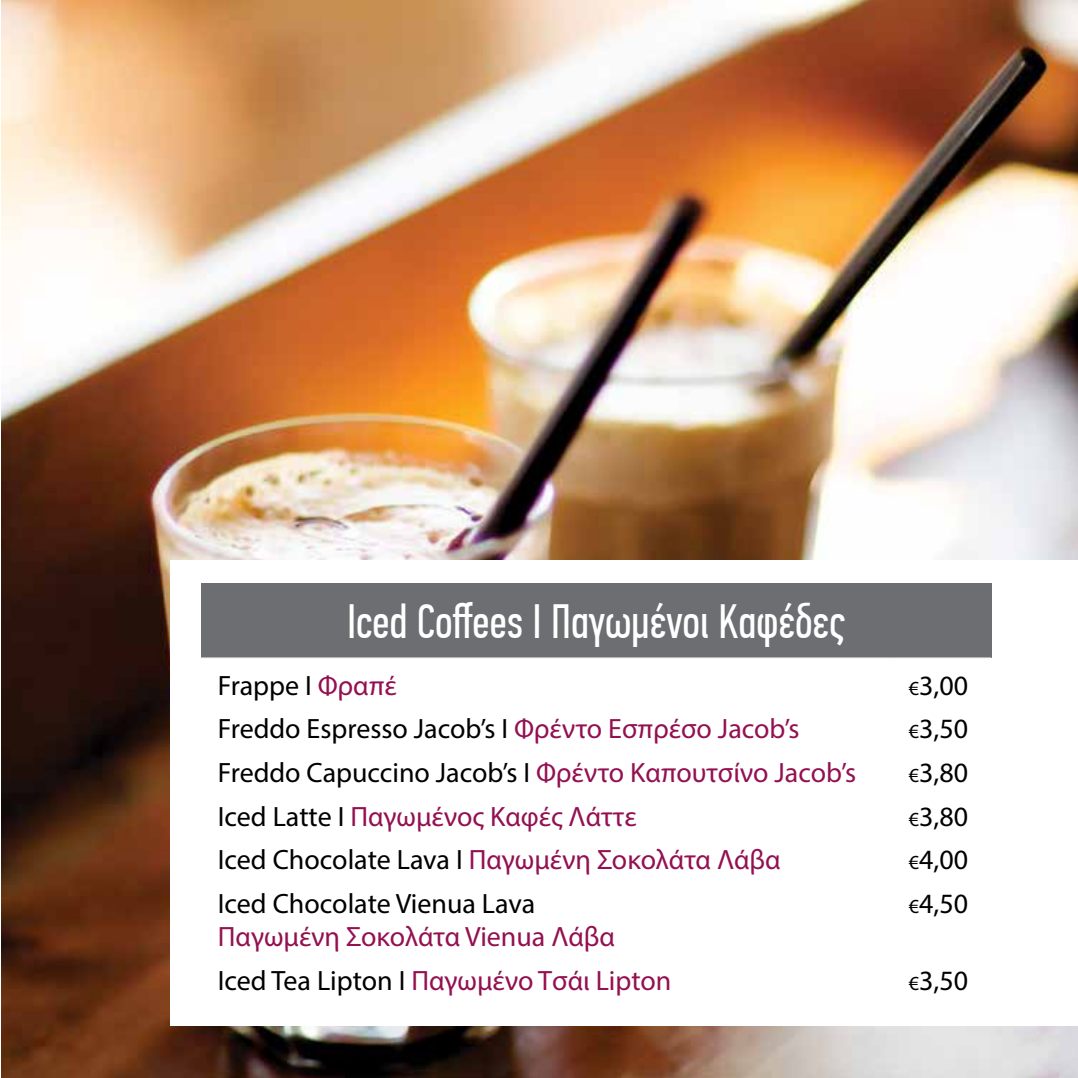
<style>
.page{position:relative;width:1078px;height:1078px;background:#fff}
.page>*{position:absolute;margin:0;border:0;box-sizing:border-box;transform-origin:0 0}
.t1{font:48px "PF Din Text Comp Pro";color:#fff}
.t2{font:28px/43.6px "Myriad Pro";color:#000}
.t3{font:28px/43.6px "Myriad Pro";color:#931051}
.s1{color:#931051}
.s2{color:#000}
.s3{font-size:20px}
</style>
<div class="page">
<img style="left:1px;top:0;width:1076px;height:1077px">
<div style="left:170px;top:560px;width:907px;height:465px;background:#fff"></div>
<div style="left:201px;top:582px;width:789px;height:75px;background:#6d6e71"></div>
<hr style="left:201px;top:657px;width:690px;height:1px;background:#bcbec0">
<hr style="left:891px;top:657px;width:99px;height:1px;background:#bcbec0">
<h1 class="t1" style="left:347px;top:594px;width:499px">Iced Coffees Ι Παγωμένοι Καφέδες</h1>
<p class="t2" style="left:218px;top:662px;width:639px">Frappe I <span class="s1">Φραπέ<br></span>Freddo Espresso Jacob’s I <span class="s1">Φρέντο Εσπρέσο Jacob’s </span>Freddo Capuccino Jacob’s I <span class="s1">Φρέντο Καπουτσίνο Jacob’s </span>Iced Latte I <span class="s1">Παγωμένος Καφές Λάττε<br></span>Iced Chocolate Lava I <span class="s1">Παγωμένη Σοκολάτα Λάβα<br></span>Iced Chocolate Vienua Lava</p>
<p class="t3" style="left:218px;top:914px;width:455px">Παγωμένη Σοκολάτα Vienua Λάβα<br><span class="s2">Iced Tea Lipton I</span> Παγωμένο Τσάι Lipton</p>
<p class="t2" style="left:908px;top:662px;width:61px;text-align:justify"><span class="s3">€</span>3,00 <span class="s3">€</span>3,50 <span class="s3">€</span>3,80 <span class="s3">€</span>3,80 <span class="s3">€</span>4,00 <span class="s3">€</span>4,50</p>
<p class="t2" style="left:908px;top:958px;width:61px"><span class="s3">€</span>3,50</p>
</div>
